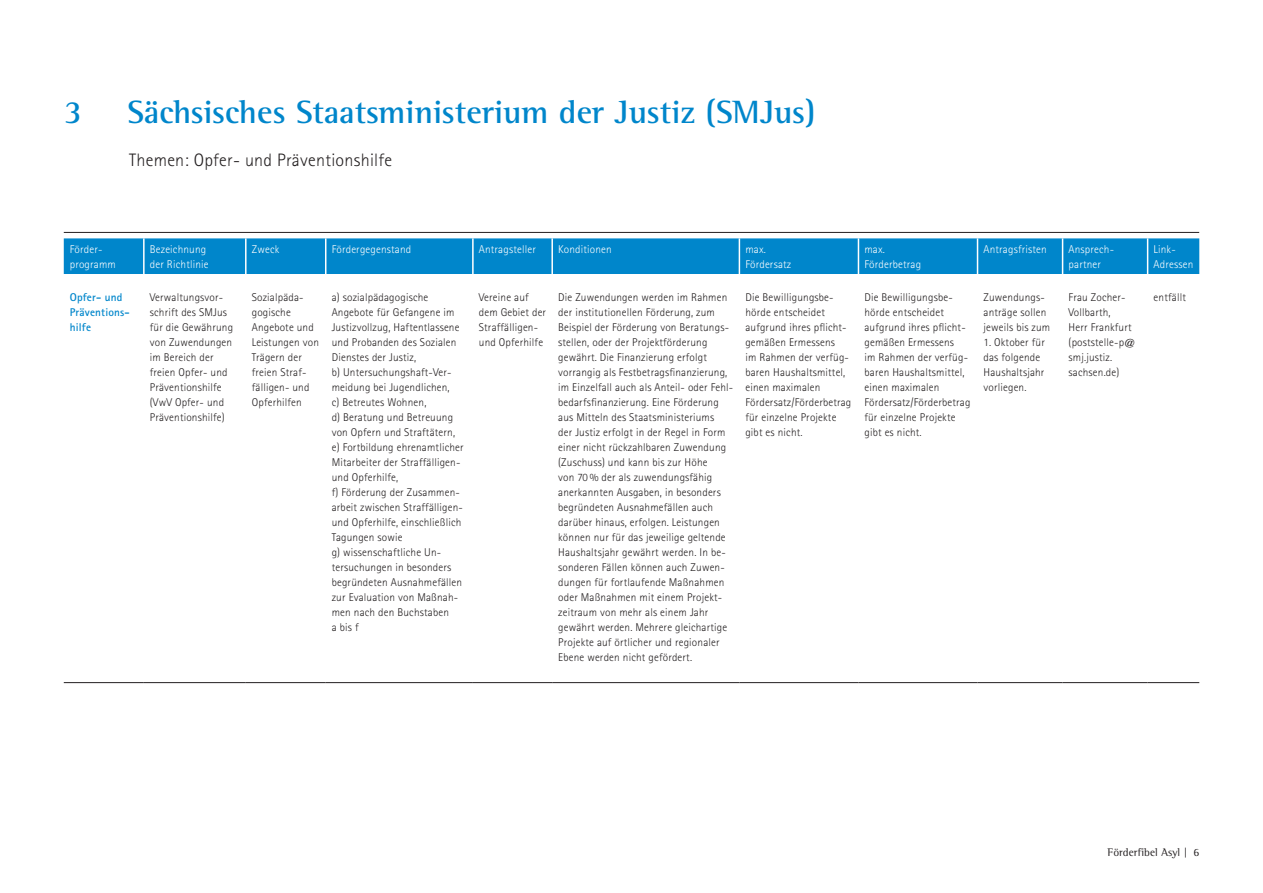
<style>
.page{position:relative;width:1263px;height:893px;background:#fff}
.page>*{position:absolute;margin:0;border:0;box-sizing:border-box;transform-origin:0 0}
.t1{font:700 33px "Rotis Semi Serif";color:#0086cb}
.t2{font:300 18px "Rotis Sans Serif";letter-spacing:.015em;color:#231f20}
.t3{font:300 11.25px/15px "Rotis Sans Serif";letter-spacing:.015em;color:#231f20}
.t4{font:300 11.25px/15px "Rotis Sans Serif";letter-spacing:.015em;color:#fff}
.t5{font:700 11.25px/15px "Rotis Sans Serif";letter-spacing:.015em;color:#0086cb}
.t6{font:11.25px "Rotis Semi Serif";letter-spacing:.01em;color:#231f20}
</style>
<div class="page">
<hr style="left:64px;top:232px;width:1135px;height:1px;background:#231f20">
<div style="left:64px;top:238px;width:1135px;height:36px;background:#0086cb"></div>
<hr style="left:143px;top:238px;width:2px;height:36px;background:#fff">
<hr style="left:245px;top:238px;width:2px;height:36px;background:#fff">
<hr style="left:325px;top:238px;width:1px;height:36px;background:#fff">
<hr style="left:472px;top:238px;width:2px;height:36px;background:#fff">
<hr style="left:551px;top:238px;width:2px;height:36px;background:#fff">
<hr style="left:739px;top:238px;width:1px;height:36px;background:#fff">
<hr style="left:858px;top:238px;width:1px;height:36px;background:#fff">
<hr style="left:977px;top:238px;width:1px;height:36px;background:#fff">
<hr style="left:1062px;top:238px;width:1px;height:36px;background:#fff">
<hr style="left:1147px;top:238px;width:1px;height:36px;background:#fff">
<hr style="left:64px;top:682px;width:80px;height:1px;background:#231f20">
<hr style="left:144px;top:682px;width:102px;height:1px;background:#231f20">
<hr style="left:246px;top:682px;width:80px;height:1px;background:#231f20">
<hr style="left:326px;top:682px;width:147px;height:1px;background:#231f20">
<hr style="left:473px;top:682px;width:79px;height:1px;background:#231f20">
<hr style="left:552px;top:682px;width:187px;height:1px;background:#231f20">
<hr style="left:739px;top:682px;width:119px;height:1px;background:#231f20">
<hr style="left:858px;top:682px;width:119px;height:1px;background:#231f20">
<hr style="left:977px;top:682px;width:85px;height:1px;background:#231f20">
<hr style="left:1062px;top:682px;width:86px;height:1px;background:#231f20">
<hr style="left:1147px;top:682px;width:52px;height:1px;background:#231f20">
<h1 class="t1" style="left:64px;top:92px;width:20px">3</h1>
<h1 class="t1" style="left:128px;top:92px;width:689px">Sächsisches Staatsministerium der Justiz (SMJus)</h1>
<h2 class="t2" style="left:129px;top:150px;width:264px">Themen: Opfer- und Präventionshilfe</h2>
<p class="t4" style="left:70px;top:242px;width:48px">Förder&shy;programm</p>
<p class="t4" style="left:150px;top:242px;width:60px">Bezeichnung der Richtlinie</p>
<p class="t4" style="left:252px;top:242px;width:29px">Zweck</p>
<p class="t4" style="left:332px;top:242px;width:81px">Fördergegenstand</p>
<p class="t4" style="left:479px;top:242px;width:59px">Antragsteller</p>
<p class="t4" style="left:558px;top:242px;width:55px">Konditionen</p>
<p class="t4" style="left:745px;top:242px;width:47px">max.<br>Fördersatz</p>
<p class="t4" style="left:864px;top:242px;width:58px">max.<br>Förderbetrag</p>
<p class="t4" style="left:983px;top:242px;width:65px">Antragsfristen</p>
<p class="t4" style="left:1068px;top:242px;width:47px">Ansprech&shy;partner</p>
<p class="t4" style="left:1154px;top:242px;width:41px">Link-<br>Adressen</p>
<p class="t5" style="left:70px;top:290px;width:61px">Opfer- und<br>Präventions&shy;hilfe</p>
<p class="t3" style="left:150px;top:290px;width:85px">Verwaltungsvor&shy;schrift des SMJus für die Gewährung von Zuwendungen im Bereich der freien Opfer- und<br>Präventionshilfe (VwV Opfer- und<br>Präventionshilfe)</p>
<p class="t3" style="left:252px;top:290px;width:69px">Sozialpäda&shy;gogische<br>Angebote und<br>Leistungen von<br>Trägern der freien Straf&shy;fälligen- und<br>Opferhilfen</p>
<p class="t3" style="left:332px;top:290px;width:133px">a) sozialpädagogische<br>Angebote für Gefangene im<br>Justizvollzug, Haftentlassene und Probanden des Sozialen<br>Dienstes der Justiz,<br>b) Untersuchungshaft-Ver&shy;meidung bei Jugendlichen,<br>c) Betreutes Wohnen,<br>d) Beratung und Betreuung von Opfern und Straftätern, e) Fortbildung ehrenamtlicher<br>Mitarbeiter der Straffälligen&shy;und Opferhilfe,<br>f) Förderung der Zusammen&shy;arbeit zwischen Straffälligen&shy;und Opferhilfe, einschließlich<br>Tagungen sowie<br>g) wissenschaftliche Un&shy;tersuchungen in besonders begründeten Ausnahmefällen zur Evaluation von Maßnah&shy;men nach den Buchstaben<br>a bis f</p>
<p class="t3" style="left:479px;top:290px;width:69px">Vereine auf dem Gebiet der<br>Straffälligen&shy;und Opferhilfe</p>
<p class="t3" style="left:558px;top:290px;width:177px">Die Zuwendungen werden im Rahmen der institutionellen Förderung, zum Beispiel der Förderung von Beratungs&shy;stellen, oder der Projektförderung gewährt. Die Finanzierung erfolgt vorrangig als Festbetragsfinanzierung, im Einzelfall auch als Anteil- oder Fehl&shy;bedarfsfinanzierung. Eine Förderung aus Mitteln des Staatsministeriums<br>der Justiz erfolgt in der Regel in Form einer nicht rückzahlbaren Zuwendung (Zuschuss) und kann bis zur Höhe<br>von 70% der als zuwendungsfähig anerkannten Ausgaben, in besonders begründeten Ausnahmefällen auch darüber hinaus, erfolgen. Leistungen können nur für das jeweilige geltende Haushaltsjahr gewährt werden. In be&shy;sonderen Fällen können auch Zuwen&shy;dungen für fortlaufende Maßnahmen oder Maßnahmen mit einem Projekt&shy;zeitraum von mehr als einem Jahr gewährt werden. Mehrere gleichartige Projekte auf örtlicher und regionaler Ebene werden nicht gefördert.</p>
<p class="t3" style="left:745px;top:290px;width:107px">Die Bewilligungsbe&shy;hörde entscheidet aufgrund ihres pflicht&shy;gemäßen Ermessens<br>im Rahmen der verfüg&shy;baren Haushaltsmittel, einen maximalen<br>Fördersatz/Förderbetrag für einzelne Projekte gibt es nicht.</p>
<p class="t3" style="left:864px;top:290px;width:107px">Die Bewilligungsbe&shy;hörde entscheidet aufgrund ihres pflicht&shy;gemäßen Ermessens<br>im Rahmen der verfüg&shy;baren Haushaltsmittel, einen maximalen<br>Fördersatz/Förderbetrag für einzelne Projekte gibt es nicht.</p>
<p class="t3" style="left:983px;top:290px;width:68px">Zuwendungs&shy;anträge sollen jeweils bis zum</p>
<p class="t3" style="left:1068px;top:290px;width:68px">Frau Zocher-<br>Vollbarth,<br>Herr Frankfurt (poststelle-p@ smj.justiz. sachsen.de)</p>
<p class="t3" style="left:1154px;top:290px;width:34px">entfällt</p>
<p class="t3" style="left:983px;top:335px;width:63px">1. Oktober für das folgende<br>Haushaltsjahr vorliegen.</p>
<p class="t6" style="left:1107px;top:846px;width:93px">Förderfibel Asyl | 6</p>
</div>
